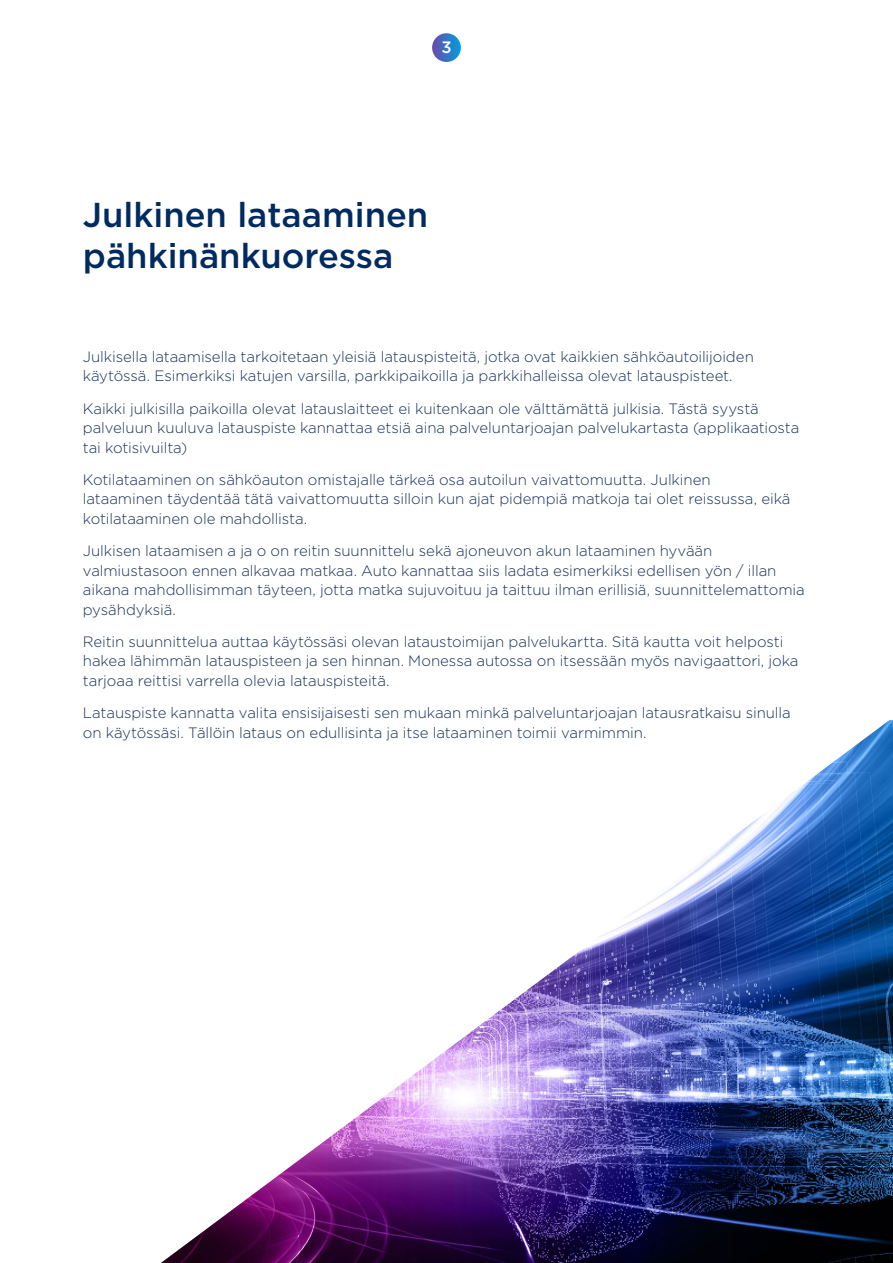
<style>
.page{position:relative;width:893px;height:1263px;background:#fff}
.page>*{position:absolute;margin:0;border:0;box-sizing:border-box;transform-origin:0 0}
.t1{font:500 34.5px/40.5px "Gotham";color:#002b60}
.t2{font:500 16.5px "Gotham";color:#fff}
.t3{font:300 15px/19.5px "Gotham";letter-spacing:-.005em;color:#18305b}
</style>
<div class="page">
<img style="left:432px;top:33px;width:29px;height:29px;border-radius:14px">
<img style="left:161px;top:720px;width:732px;height:543px">
<p class="t2" style="left:441px;top:37px;width:12px">3</p>
<h1 class="t1" style="left:83px;top:194px;width:347px">Julkinen lataaminen pähkinänkuoressa</h1>
<p class="t3" style="left:83px;top:346px;width:672px">Julkisella lataamisella tarkoitetaan yleisiä latauspisteitä, jotka ovat kaikkien sähköautoilijoiden käytössä. Esimerkiksi katujen varsilla, parkkipaikoilla ja parkkihalleissa olevat latauspisteet.</p>
<p class="t3" style="left:83px;top:398px;width:718px">Kaikki julkisilla paikoilla olevat latauslaitteet ei kuitenkaan ole välttämättä julkisia. Tästä syystä palveluun kuuluva latauspiste kannattaa etsiä aina palveluntarjoajan palvelukartasta (applikaatiosta tai kotisivuilta)</p>
<p class="t3" style="left:83px;top:469px;width:709px">Kotilataaminen on sähköauton omistajalle tärkeä osa autoilun vaivattomuutta. Julkinen lataaminen täydentää tätä vaivattomuutta silloin kun ajat pidempiä matkoja tai olet reissussa, eikä kotilataaminen ole mahdollista.</p>
<p class="t3" style="left:83px;top:541px;width:723px">Julkisen lataamisen a ja o on reitin suunnittelu sekä ajoneuvon akun lataaminen hyvään valmiustasoon ennen alkavaa matkaa. Auto kannattaa siis ladata esimerkiksi edellisen yön / illan aikana mahdollisimman täyteen, jotta matka sujuvoituu ja taittuu ilman erillisiä, suunnittelemattomia pysähdyksiä.</p>
<p class="t3" style="left:83px;top:631px;width:717px">Reitin suunnittelua auttaa käytössäsi olevan lataustoimijan palvelukartta. Sitä kautta voit helposti hakea lähimmän latauspisteen ja sen hinnan. Monessa autossa on itsessään myös navigaattori, joka tarjoaa reittisi varrella olevia latauspisteitä.</p>
<p class="t3" style="left:83px;top:703px;width:709px">Latauspiste kannatta valita ensisijaisesti sen mukaan minkä palveluntarjoajan latausratkaisu sinulla on käytössäsi. Tällöin lataus on edullisinta ja itse lataaminen toimii varmimmin.</p>
</div>
